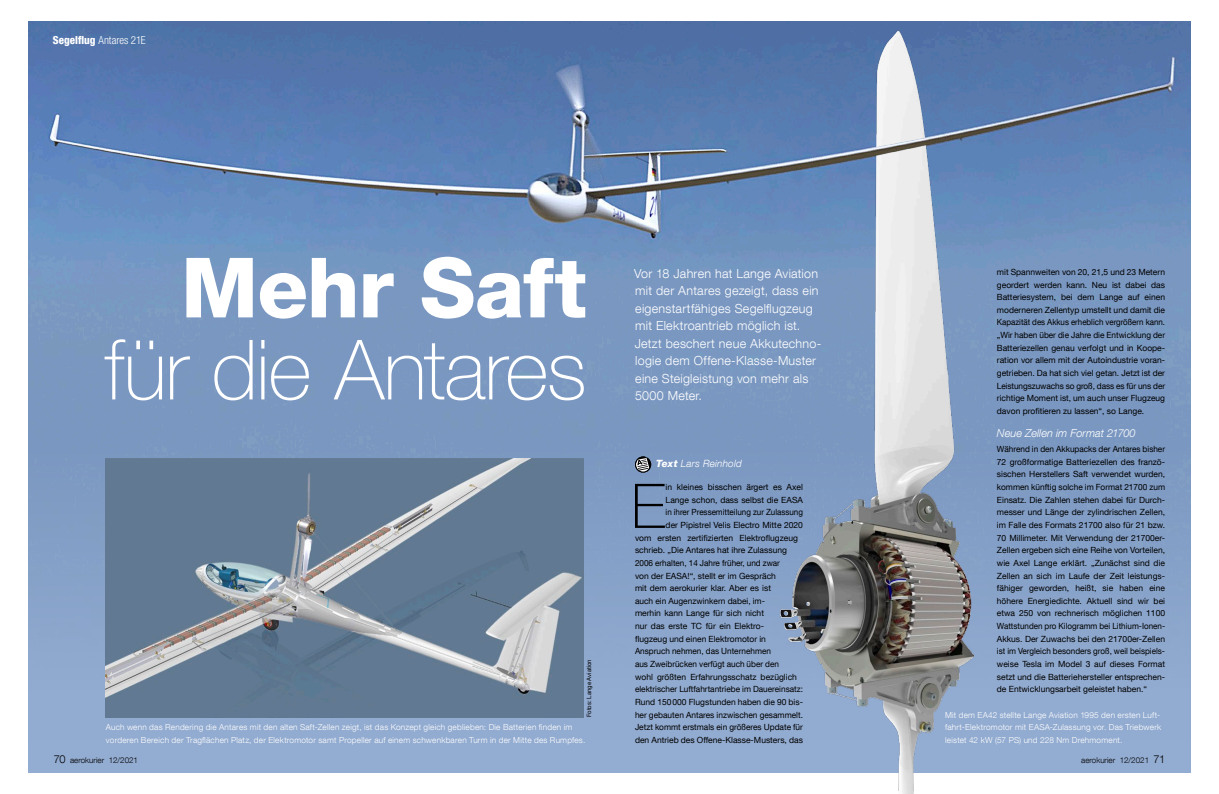
<style>
.page{position:relative;width:1219px;height:794px;background:#fff}
.page>*{position:absolute;margin:0;border:0;box-sizing:border-box;transform-origin:0 0}
.t1{font:100 83.2px "Helvetica Neue LT Com";letter-spacing:-.02em;color:#fff}
.t2{font:800 83.2px "Helvetica Neue LT Com";letter-spacing:-.01em;color:#fff}
.t3{font:100 61.6px "Helvetica Neue LT Com";color:#000}
.t4{font:300 12.5px/17.5px "Helvetica Neue LT Com";letter-spacing:.02em;color:#fff}
.t5{font:italic 300 11px "Helvetica Neue LT Com";letter-spacing:.005em;color:#fff}
.t6{font:300 condensed 11px "Helvetica Neue LT Com";letter-spacing:-.005em;color:#fff}
.t7{font:italic 300 10px "Helvetica Neue LT Com";letter-spacing:.02em;color:#fff}
.t8{font:8.5px/12.6px "Helvetica Neue LT Com";color:#000;text-align:justify}
.t9{font:8.5px/12.6px "Helvetica Neue LT Com";color:#000;text-align:justify;scale:.96 1}
.t10{font:8.5px "Helvetica Neue LT Com";color:#000;scale:.94 1}
.t11{font:300 8.2px/12.6px "Helvetica Neue LT Com";letter-spacing:.025em;color:#fff}
.t12{font:300 8px "Helvetica Neue LT Com";color:#000}
.t13{font:6px "Helvetica Neue LT Com";color:#000}
.s1{font-weight:800}
.s2{font-size:11px}
</style>
<div class="page">
<div style="left:28px;top:21px;width:1163px;height:751px;background:#93acd1"></div>
<img style="left:28px;top:244px;width:1163px;height:474px">
<img style="left:106px;top:458px;width:478px;height:259px">
<img style="left:780px;top:244px;width:193px;height:550px">
<img style="left:28px;top:21px;width:1163px;height:223px">
<svg style="left:632px;top:456px;width:20px;height:19px"></svg>
<p class="t6" style="left:53px;top:33px;width:95px"><span class="s1">Segelflug</span> Antares 21E</p>
<h1 class="t2" style="left:181px;top:238px;width:407px">Mehr Saft</h1>
<h1 class="t1" style="left:105px;top:320px;width:484px">für die Antares</h1>
<p class="t13" style="left:585px;top:717px;width:60px;rotate:-90deg">Fotos: Lange Aviation</p>
<p class="t11" style="left:106px;top:721px;width:481px">Auch wenn das Rendering die Antares mit den alten Saft-Zellen zeigt, ist das Konzept gleich geblieben: Die Batterien finden im vorderen Bereich der Tragflächen Platz, der Elektromotor samt Propeller auf einem schwenkbaren Turm in der Mitte des Rumpfes.</p>
<p class="t4" style="left:634px;top:264px;width:189px">Vor 18 Jahren hat Lange Aviation mit der Antares gezeigt, dass ein eigenstartfähiges Segelflugzeug mit Elektroantrieb möglich ist.<br>Jetzt beschert neue Akkutechno&shy;logie dem Offene-Klasse-Muster eine Steigleistung von mehr als<br>5000 Meter.</p>
<p class="t7" style="left:656px;top:458px;width:87px"><span class="s1">Text</span> Lars Reinhold</p>
<h2 class="t3" style="left:631px;top:469px;width:36px">E</h2>
<p class="t8" style="left:666px;top:480px;width:139px">in kleines bisschen ärgert es Axel</p>
<p class="t8" style="left:666px;top:493px;width:139px">Lange schon, dass selbst die EASA</p>
<p class="t10" style="left:666px;top:507px;width:148px">in ihrer Pressemitteilung zur Zulassung</p>
<p class="t8" style="left:666px;top:518px;width:139px">der Pipistrel Velis Electro Mitte 2020</p>
<p class="t8" style="left:635px;top:531px;width:165px">vom ersten zertifizierten Elektroflugzeug</p>
<p class="t8" style="left:635px;top:543px;width:154px">schrieb. „Die Antares hat ihre Zulassung</p>
<p class="t9" style="left:635px;top:556px;width:153px">2006 erhalten, 14 Jahre früher, und zwar</p>
<p class="t8" style="left:635px;top:569px;width:143px">von der EASA!“, stellt er im Gespräch</p>
<p class="t8" style="left:635px;top:581px;width:138px">mit dem aerokurier klar. Aber es ist</p>
<p class="t8" style="left:635px;top:594px;width:131px">auch ein Augenzwinkern dabei, im-</p>
<p class="t8" style="left:635px;top:607px;width:130px">merhin kann Lange für sich nicht</p>
<p class="t8" style="left:635px;top:619px;width:131px">nur das erste TC für ein Elektro-</p>
<p class="t8" style="left:635px;top:632px;width:133px">flugzeug und einen Elektromotor in</p>
<p class="t9" style="left:635px;top:645px;width:143px">Anspruch nehmen, das Unternehmen</p>
<p class="t9" style="left:635px;top:657px;width:151px">aus Zweibrücken verfügt auch über den</p>
<p class="t8" style="left:635px;top:670px;width:163px">wohl größten Erfahrungsschatz bezüglich</p>
<p class="t8" style="left:635px;top:683px;width:169px">elektrischer Luftfahrtantriebe im Dauereinsatz:</p>
<p class="t8" style="left:635px;top:695px;width:170px">Rund 150000 Flugstunden haben die 90 bis-</p>
<p class="t8" style="left:635px;top:708px;width:170px">her gebauten Antares inzwischen gesammelt.</p>
<p class="t8" style="left:635px;top:721px;width:170px">Jetzt kommt erstmals ein größeres Update für</p>
<p class="t8" style="left:635px;top:733px;width:170px">den Antrieb des Offene-Klasse-Musters, das</p>
<p class="t8" style="left:997px;top:265px;width:170px">mit Spannweiten von 20, 21,5 und 23 Metern geordert werden kann. Neu ist dabei das Batteriesystem, bei dem Lange auf einen moderneren Zellentyp umstellt und damit die Kapazität des Akkus erheblich vergrößern kann. „Wir haben über die Jahre die Entwicklung der Batteriezellen genau verfolgt und in Koope&shy;ration vor allem mit der Autoindustrie voran&shy;getrieben. Da hat sich viel getan. Jetzt ist der Leistungszuwachs so groß, dass es für uns der richtige Moment ist, um auch unser Flugzeug davon profitieren zu lassen“, so Lange.</p>
<p class="t5" style="left:997px;top:427px;width:140px">Neue Zellen im Format 21700</p>
<p class="t9" style="left:997px;top:442px;width:177px">Während in den Akkupacks der Antares bisher 72 großformatige Batteriezellen des franzö&shy;sischen Herstellers Saft verwendet wurden, kommen künftig solche im Format 21700 zum Einsatz. Die Zahlen stehen dabei für Durch&shy;messer und Länge der zylindrischen Zellen, im Falle des Formats 21700 also für 21 bzw.<br>70 Millimeter. Mit Verwendung der 21700er-Zellen ergeben sich eine Reihe von Vorteilen, wie Axel Lange erklärt. „Zunächst sind die Zellen an sich im Laufe der Zeit leistungs&shy;fähiger geworden, heißt, sie haben eine höhere Energiedichte. Aktuell sind wir bei etwa 250 von rechnerisch möglichen 1100<br>Wattstunden pro Kilogramm bei Lithium-Ionen-Akkus. Der Zuwachs bei den 21700er-Zellen ist im Vergleich besonders groß, weil beispiels&shy;weise Tesla im Model 3 auf dieses Format setzt und die Batteriehersteller entsprechen&shy;de Entwicklungsarbeit geleistet haben.“</p>
<p class="t11" style="left:945px;top:708px;width:218px">Mit dem EA42 stellte Lange Aviation 1995 den ersten Luft&shy;fahrt-Elektromotor mit EASA-Zulassung vor. Das Triebwerk leistet 42 kW (57 PS) und 228 Nm Drehmoment.</p>
<p class="t12" style="left:54px;top:755px;width:86px"><span class="s2">70</span> aerokurier 12/2021</p>
<p class="t12" style="left:1081px;top:755px;width:85px">aerokurier 12/2021 <span class="s2">71</span></p>
</div>
